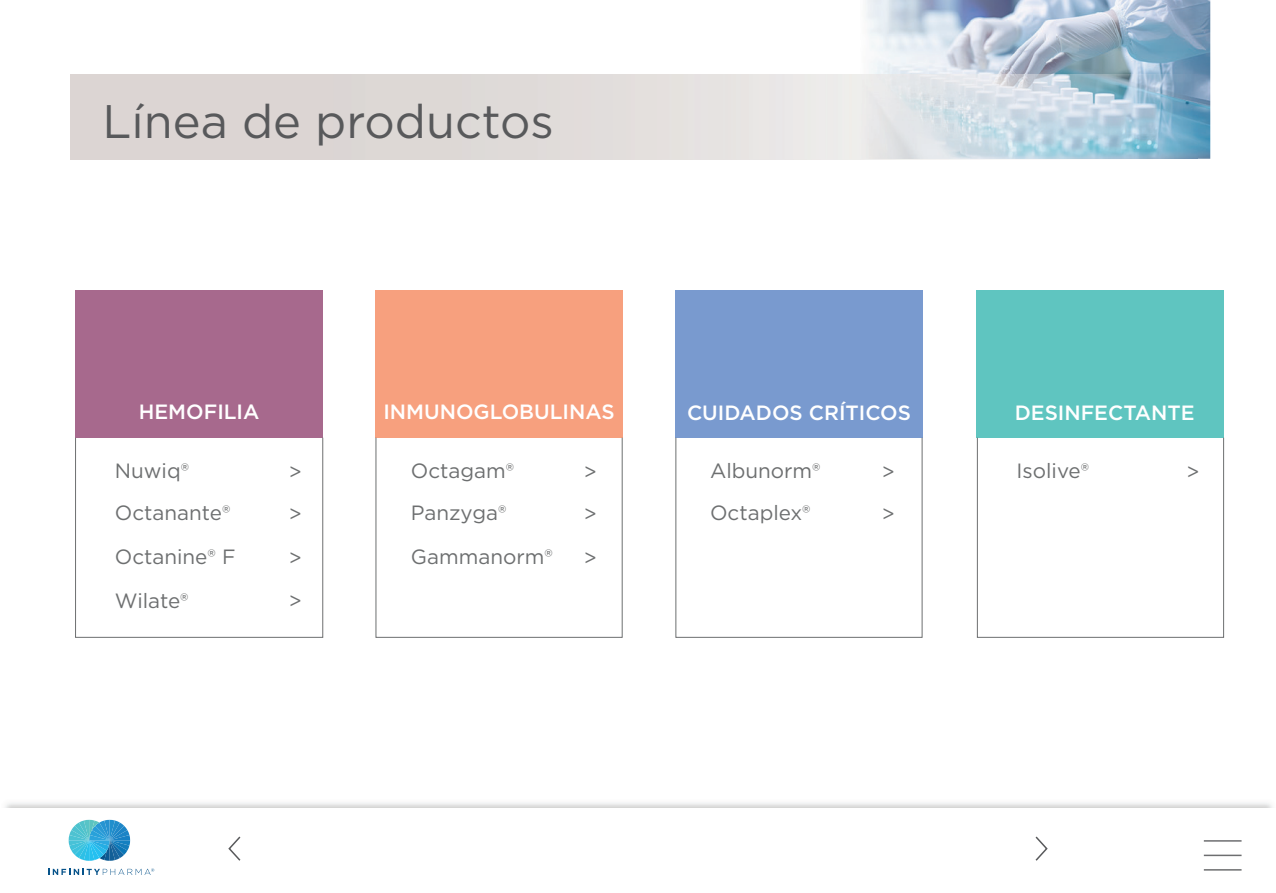
<style>
.page{position:relative;width:1276px;height:893px;background:#fff}
.page>*{position:absolute;margin:0;border:0;box-sizing:border-box;transform-origin:0 0}
.t1{font:46.95px "Gotham";color:#58595b}
.t2{font:20.7px/43.5px "Gotham";color:#6d6f70}
.t3{font:500 20.7px "Gotham";color:#fff}
</style>
<div class="page">
<div style="left:75px;top:290px;width:248px;height:148px;background:#a7698d"></div>
<div style="left:75px;top:437px;width:248px;height:201px;border:1px solid #6d6f70"></div>
<div style="left:375px;top:290px;width:248px;height:148px;background:#f7a07e"></div>
<div style="left:675px;top:290px;width:247px;height:148px;background:#799acf"></div>
<div style="left:675px;top:437px;width:247px;height:201px;border:1px solid #6d6f70"></div>
<div style="left:976px;top:290px;width:248px;height:148px;background:#5fc5c0"></div>
<div style="left:977px;top:437px;width:247px;height:201px;border:1px solid #6d6f70"></div>
<hr style="left:1203px;top:840px;width:38px;height:2px;background:#6d6e70">
<hr style="left:1203px;top:855px;width:38px;height:1px;background:#6d6e70">
<hr style="left:1203px;top:869px;width:38px;height:2px;background:#6d6e70">
<svg style="left:1035px;top:836px;width:13px;height:25px"></svg>
<svg style="left:228px;top:836px;width:13px;height:25px"></svg>
<svg style="left:69px;top:820px;width:62px;height:41px;background:#59b4d8"></svg>
<svg style="left:48px;top:868px;width:106px;height:7px"></svg>
<img style="left:70px;top:0;width:1140px;height:159px">
<img style="left:70px;top:75px;width:1127px;height:85px">
<h1 class="t1" style="left:102px;top:91px;width:453px">Línea de productos</h1>
<p class="t3" style="left:139px;top:398px;width:122px">HEMOFILIA</p>
<p class="t3" style="left:383px;top:398px;width:233px">INMUNOGLOBULINAS</p>
<p class="t3" style="left:687px;top:399px;width:225px">CUIDADOS CRÍTICOS</p>
<p class="t3" style="left:1014px;top:399px;width:181px">DESINFECTANTE</p>
<p class="t2" style="left:115px;top:448px;width:122px">Nuwiq®<br>Octanante®<br>Octanine® F<br>Wilate®</p>
<p class="t2" style="left:289px;top:451px;width:14px;line-height:41.7px">&gt; &gt;</p>
<p class="t2" style="left:289px;top:535px;width:14px">&gt;</p>
<p class="t2" style="left:289px;top:579px;width:14px">&gt;</p>
<p class="t2" style="left:411px;top:448px;width:143px">Octagam®<br>Panzyga®<br>Gammanorm®</p>
<p class="t2" style="left:710px;top:449px;width:112px;line-height:42.5px">Albunorm®<br>Octaplex®</p>
<p class="t2" style="left:1016px;top:448px;width:74px">Isolive®</p>
<p class="t2" style="left:584px;top:451px;width:14px;line-height:41.7px">&gt; &gt;</p>
<p class="t2" style="left:881px;top:450px;width:14px">&gt;</p>
<p class="t2" style="left:1186px;top:450px;width:14px">&gt;</p>
<p class="t2" style="left:881px;top:492px;width:14px">&gt;</p>
<p class="t2" style="left:584px;top:535px;width:14px">&gt;</p>
</div>
